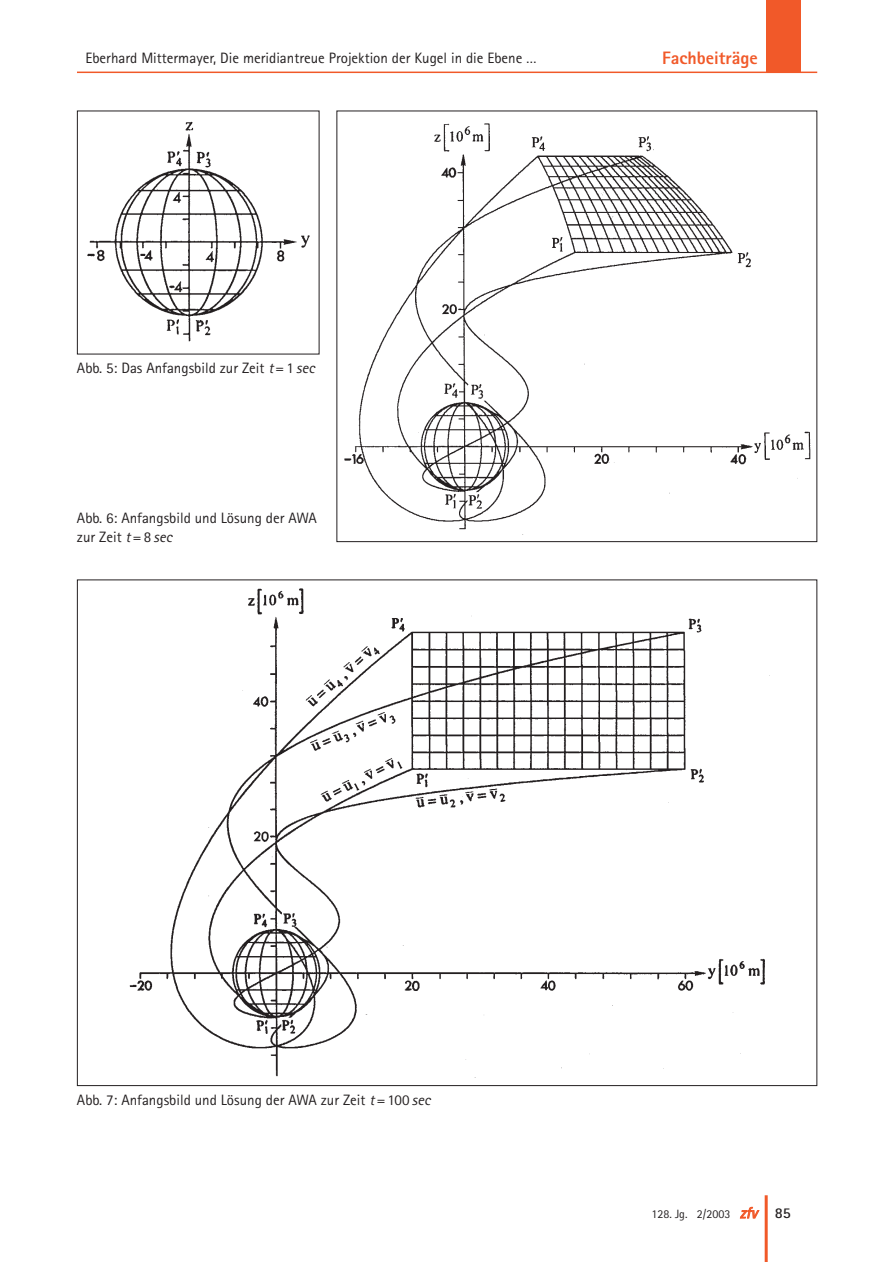
<style>
.page{position:relative;width:893px;height:1262px;background:#fff}
.page>*{position:absolute;margin:0;border:0;box-sizing:border-box;transform-origin:0 0}
.t1{font:800 18px "Rotis Sans Serif";color:#f15929}
.t2{font:15px/18.8px "Rotis Sans Serif";color:#231f20}
.t3{font:12px "Rotis Sans Serif";color:#231f20}
.s1{font-style:italic}
.s2{font-family:"Univers";font-style:italic;font-stretch:condensed;font-size:15px;color:#f15929}
.s3{font-weight:700;font-size:15px}
</style>
<div class="page">
<div style="left:766px;top:0;width:34px;height:72px;background:#f15929"></div>
<hr style="left:77px;top:72px;width:740px;height:1px;background:#f15929">
<hr style="left:764px;top:1195px;width:3px;height:66px;background:#f15929">
<img style="left:87px;top:121px;width:223px;height:221px">
<img style="left:344px;top:123px;width:467px;height:407px">
<img style="left:129px;top:588px;width:636px;height:490px">
<p class="t2" style="left:85px;top:50px;width:453px">Eberhard Mittermayer, Die meridiantreue Projektion der Kugel in die Ebene …</p>
<p class="t1" style="left:662px;top:51px;width:97px">Fachbeiträge</p>
<p class="t2" style="left:77px;top:360px;width:239px">Abb. 5: Das Anfangsbild zur Zeit <span class="s1">t</span> =1 <span class="s1">sec</span></p>
<p class="t2" style="left:77px;top:510px;width:241px">Abb. 6: Anfangsbild und Lösung der AWA zur Zeit <span class="s1">t</span> =8 <span class="s1">sec</span></p>
<p class="t2" style="left:77px;top:1091px;width:355px">Abb. 7: Anfangsbild und Lösung der AWA zur Zeit <span class="s1">t</span> = 100 <span class="s1">sec</span></p>
<p class="t3" style="left:651px;top:1210px;width:141px">128. Jg. 2/2003 <span class="s2">zfv</span> <span class="s3">85</span></p>
</div>
